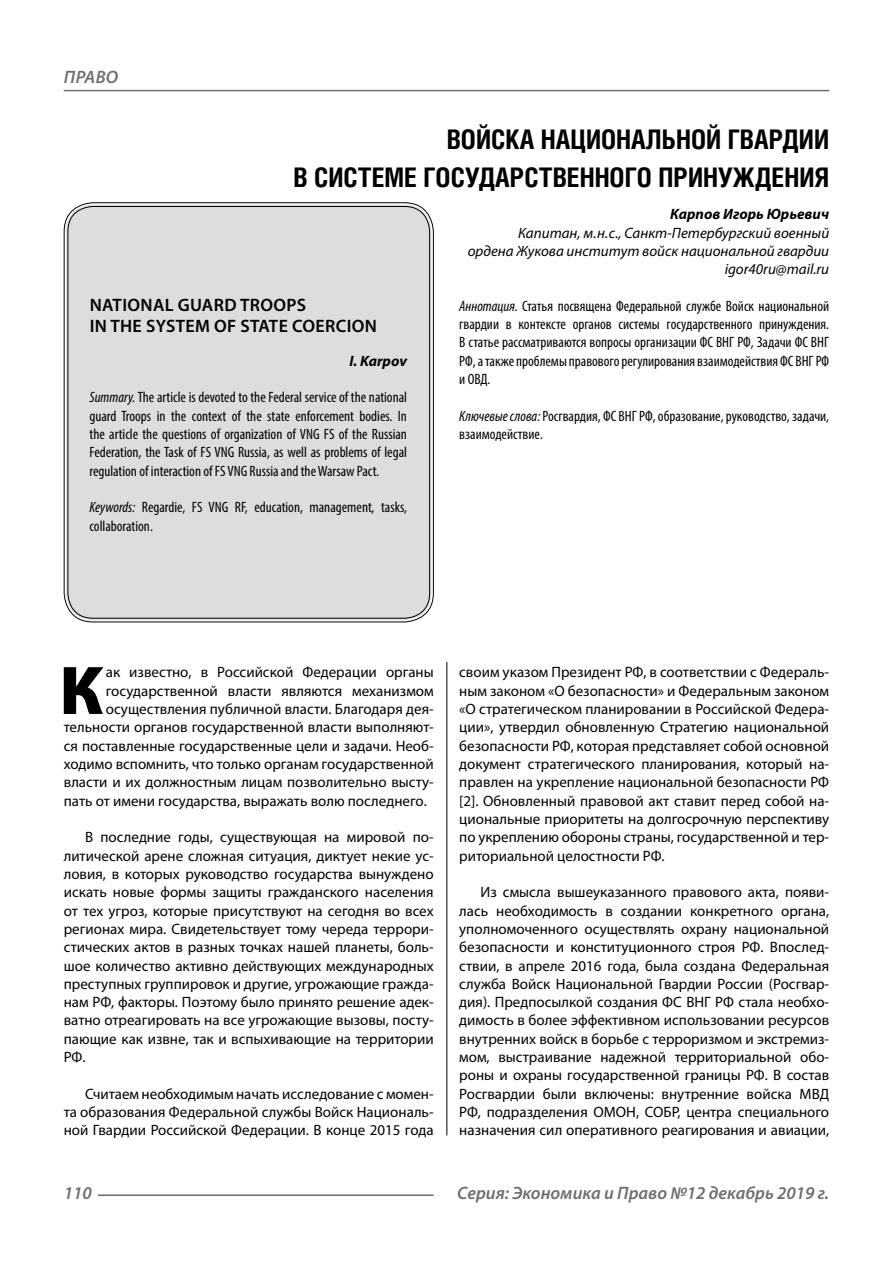
<style>
.page{position:relative;width:893px;height:1263px;background:#fff}
.page>*{position:absolute;margin:0;border:0;box-sizing:border-box;transform-origin:0 0}
.Bukvica{font:900 69.3px "Myriad Pro";color:#000}
.Header{font:700 27px/37.5px "Helios Cond C";color:#000;text-align:right}
.Header-eng{font:600 18px/21.6px "Myriad Pro";letter-spacing:.02em;color:#000}
.t1{font:italic 600 18px "Myriad Pro";color:#6e6e6e}
.Normal{font:15px/18.3px "Myriad Pro";color:#000;text-align:justify}
.Bukvica-2{font:15px "Myriad Pro";color:#000}
.Annotation-eng{font:condensed 15px/18.3px "Myriad Pro";color:#000;text-align:justify}
.Annotation-rus{font:condensed 15px/18.3px "Myriad Pro";color:#000;text-align:justify}
.Author-doc{font:italic 15px/18.3px "Myriad Pro";color:#000;text-align:right}
.Author{font:italic 700 15px "Myriad Pro";color:#000}
.Author-email{font:italic 15px "Myriad Pro";color:#000}
.Author-eng{font:italic 700 15px "Myriad Pro";color:#000}
.s1{font-style:italic}
</style>
<div class="page">
<hr style="left:446px;top:128px;width:1px;height:1007px;background:#000">
<div style="left:43px;top:0;width:786px;height:662px;background:#fff"></div>
<div style="left:66px;top:205px;width:365px;height:415px;background:#ddd;border-radius:27px"></div>
<hr style="left:98px;top:1194px;width:336px;height:2px;background:#6e6e6e">
<hr style="left:64px;top:90px;width:765px;height:1px;background:#6e6e6e">
<p class="t1" style="left:64px;top:66px;width:24px">Право</p>
<p class="Header" style="left:293px;top:120px;width:537px">ВОЙСКА НАЦИОНАЛЬНОЙ ГВАРДИИ<br>В СИСТЕМЕ ГОСУДАРСТВЕННОГО ПРИНУЖДЕНИЯ</p>
<p class="Author" style="left:670px;top:204px;width:161px">Карпов Игорь Юрьевич</p>
<p class="Author-doc" style="left:468px;top:223px;width:363px">Капитан, м.н.с., Санкт-Петербургский военный<br>ордена Жукова институт войск национальной гвардии</p>
<p class="Author-email" style="left:725px;top:260px;width:106px">igor40ru@mail.ru</p>
<p class="Annotation-rus" style="left:459px;top:296px;width:371px"><span class="s1">Аннотация.</span> Статья посвящена Федеральной службе Войск национальной гвардии в контексте органов системы государственного принуждения.<br>В статье рассматриваются вопросы организации ФС ВНГ РФ, Задачи ФС ВНГ РФ, а также проблемы правового регулирования взаимодействия ФС ВНГ РФ и ОВД.</p>
<p class="Annotation-rus" style="left:459px;top:406px;width:371px"><span class="s1">Ключевые слова:</span> Росгвардия, ФС ВНГ РФ, образование, руководство, задачи, взаимодействие.</p>
<p class="Header-eng" style="left:90px;top:293px;width:289px">NATIONAL GUARD TROOPS<br>IN THE SYSTEM OF STATE COERCION</p>
<p class="Author-eng" style="left:349px;top:351px;width:59px">I. Karpov</p>
<p class="Annotation-eng" style="left:90px;top:388px;width:319px"><span class="s1">Summary.</span> The article is devoted to the Federal service of the national guard Troops in the context of the state enforcement bodies. In the article the questions of organization of VNG FS of the Russian Federation, the Task of FS VNG Russia, as well as problems of legal regulation of interaction of FS VNG Russia and the Warsaw Pact.</p>
<p class="Annotation-eng" style="left:90px;top:498px;width:319px"><span class="s1">Keywords:</span> Regardie, FS VNG RF, education, management, tasks, collaboration.</p>
<p class="Bukvica" style="left:59px;top:644px;width:45px">К</p>
<p class="Bukvica-2" style="left:106px;top:663px;width:329px">ак известно, в Российской Федерации органы</p>
<p class="Bukvica-2" style="left:106px;top:681px;width:329px">государственной власти являются механизмом</p>
<p class="Bukvica-2" style="left:106px;top:700px;width:329px">осуществления публичной власти. Благодаря дея-</p>
<p class="Bukvica-2" style="left:64px;top:718px;width:371px">тельности органов государственной власти выполняют-</p>
<p class="Bukvica-2" style="left:64px;top:736px;width:371px">ся поставленные государственные цели и задачи. Необ-</p>
<p class="Bukvica-2" style="left:64px;top:755px;width:371px">ходимо вспомнить, что только органам государственной</p>
<p class="Bukvica-2" style="left:64px;top:773px;width:371px">власти и их должностным лицам позволительно высту-</p>
<p class="Bukvica-2" style="left:64px;top:791px;width:365px">пать от имени государства, выражать волю последнего.</p>
<p class="Normal" style="left:64px;top:828px;width:371px;text-indent:21px">В последние годы, существующая на мировой по&shy;литической арене сложная ситуация, диктует некие ус&shy;ловия, в которых руководство государства вынуждено искать новые формы защиты гражданского населения от тех угроз, которые присутствуют на сегодня во всех регионах мира. Свидетельствует тому череда террори&shy;стических актов в разных точках нашей планеты, боль&shy;шое количество активно действующих международных преступных группировок и другие, угрожающие гражда&shy;нам РФ, факторы. Поэтому было принято решение адек&shy;ватно отреагировать на все угрожающие вызовы, посту&shy;пающие как извне, так и вспыхивающие на территории РФ.</p>
<p class="Normal" style="left:64px;top:1084px;width:371px;text-indent:21px">Считаем необходимым начать исследование с момен&shy;та образования Федеральной службы Войск Националь&shy;ной Гвардии Российской Федерации. В конце 2015 года</p>
<p class="Normal" style="left:459px;top:663px;width:371px">своим указом Президент РФ, в соответствии с Федераль&shy;ным законом «О безопасности» и Федеральным законом «О стратегическом планировании в Российской Федера&shy;ции», утвердил обновленную Стратегию национальной безопасности РФ, которая представляет собой основной документ стратегического планирования, который на&shy;правлен на укрепление национальной безопасности РФ [2]. Обновленный правовой акт ставит перед собой на&shy;циональные приоритеты на долгосрочную перспективу по укреплению обороны страны, государственной и тер&shy;риториальной целостности РФ.</p>
<p class="Normal" style="left:459px;top:883px;width:371px;text-indent:21px">Из смысла вышеуказанного правового акта, появи&shy;лась необходимость в создании конкретного органа, уполномоченного осуществлять охрану национальной безопасности и конституционного строя РФ. Впослед&shy;ствии, в апреле 2016 года, была создана Федеральная служба Войск Национальной Гвардии России (Росгвар&shy;дия). Предпосылкой создания ФС ВНГ РФ стала необхо&shy;димость в более эффективном использовании ресурсов внутренних войск в борьбе с терроризмом и экстремиз&shy;мом, выстраивание надежной территориальной обо&shy;роны и охраны государственной границы РФ. В состав Росгвардии были включены: внутренние войска МВД РФ, подразделения ОМОН, СОБР, центра специального назначения сил оперативного реагирования и авиации,</p>
<p class="t1" style="left:64px;top:1182px;width:30px">110</p>
<p class="t1" style="left:457px;top:1182px;width:373px">Серия: Экономика и Право №12 декабрь 2019 г.</p>
</div>
